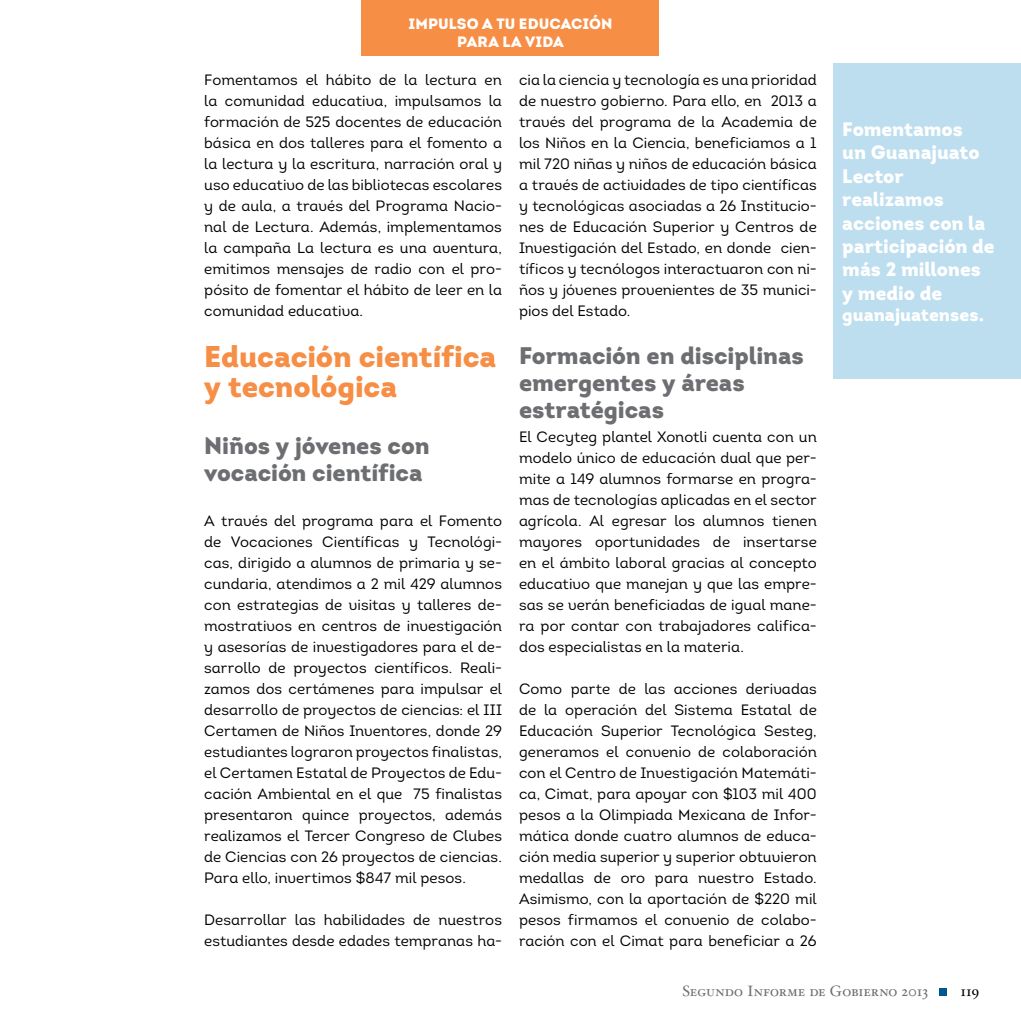
<style>
.page{position:relative;width:1021px;height:1021px;background:#fff}
.page>*{position:absolute;margin:0;border:0;box-sizing:border-box;transform-origin:0 0}
.t1{font:900 30px/30px "Intro";letter-spacing:-.005em;color:#f68e45}
.t2{font:900 24px/27px "Intro";letter-spacing:-.005em;color:#6d6e71}
.t3{font:900 19.5px/23.4px "Intro";letter-spacing:-.005em;color:#fff}
.t4{font:900 18px "Intro";letter-spacing:-.005em;color:#fff}
.t5{font:15px/21px "Intro Book Alt";letter-spacing:.005em;color:#000;text-align:justify}
.t6{font:900 15px/18px "Intro";letter-spacing:.01em;color:#fff;text-align:center}
.t7{font:15px "Hoefler Text Roman Small Caps";letter-spacing:.005em;color:#6d6e71}
.t8{font:15px "Hoefler Text Roman Small Caps";color:#000}
</style>
<div class="page">
<div style="left:939px;top:988px;width:7px;height:8px;background:#00578e"></div>
<div style="left:361px;top:0;width:298px;height:55px;background:#f68e45"></div>
<div style="left:833px;top:64px;width:187px;height:315px;background:#bcdeef"></div>
<p class="t6" style="left:408px;top:14px;width:205px">IMPULSO A TU EDUCACIÓN<br>PARA LA VIDA</p>
<p class="t5" style="left:519px;top:69px;width:299px">cia la ciencia y tecnología es una prioridad de nuestro gobierno. Para ello, en 2013 a través del programa de la Academia de los Niños en la Ciencia, beneficiamos a 1 mil 720 niñas y niños de educación básica a través de actividades de tipo científicas y tecnológicas asociadas a 26 Institucio&shy;nes de Educación Superior y Centros de Investigación del Estado, en donde cien&shy;tíficos y tecnólogos interactuaron con ni&shy;ños y jóvenes provenientes de 35 munici&shy;pios del Estado.</p>
<h2 class="t2" style="left:519px;top:342px;width:286px">Formación en disciplinas emergentes y áreas estratégicas</h2>
<p class="t5" style="left:519px;top:426px;width:299px">El Cecyteg plantel Xonotli cuenta con un modelo único de educación dual que per&shy;mite a 149 alumnos formarse en progra&shy;mas de tecnologías aplicadas en el sector agrícola. Al egresar los alumnos tienen mayores oportunidades de insertarse en el ámbito laboral gracias al concepto educativo que manejan y que las empre&shy;sas se verán beneficiadas de igual mane&shy;ra por contar con trabajadores califica&shy;dos especialistas en la materia.</p>
<p class="t5" style="left:519px;top:678px;width:299px">Como parte de las acciones derivadas de la operación del Sistema Estatal de Educación Superior Tecnológica Sesteg, generamos el convenio de colaboración con el Centro de Investigación Matemáti&shy;ca, Cimat, para apoyar con $103 mil 400 pesos a la Olimpiada Mexicana de Infor&shy;mática donde cuatro alumnos de educa&shy;ción media superior y superior obtuvieron medallas de oro para nuestro Estado.<br>Asimismo, con la aportación de $220 mil pesos firmamos el convenio de colabo&shy;ración con el Cimat para beneficiar a 26</p>
<p class="t5" style="left:204px;top:69px;width:299px">Fomentamos el hábito de la lectura en la comunidad educativa, impulsamos la formación de 525 docentes de educación básica en dos talleres para el fomento a la lectura y la escritura, narración oral y uso educativo de las bibliotecas escolares y de aula, a través del Programa Nacio&shy;nal de Lectura. Además, implementamos la campaña La lectura es una aventura, emitimos mensajes de radio con el pro&shy;pósito de fomentar el hábito de leer en la comunidad educativa.</p>
<h1 class="t1" style="left:204px;top:341px;width:294px">Educación científica y tecnológica</h1>
<h2 class="t2" style="left:204px;top:432px;width:227px">Niños y jóvenes con vocación científica</h2>
<p class="t5" style="left:204px;top:510px;width:299px">A través del programa para el Fomento de Vocaciones Científicas y Tecnológi&shy;cas, dirigido a alumnos de primaria y se&shy;cundaria, atendimos a 2 mil 429 alumnos con estrategias de visitas y talleres de&shy;mostrativos en centros de investigación y asesorías de investigadores para el de&shy;sarrollo de proyectos científicos. Reali&shy;zamos dos certámenes para impulsar el desarrollo de proyectos de ciencias: el III Certamen de Niños Inventores, donde 29 estudiantes lograron proyectos finalistas, el Certamen Estatal de Proyectos de Edu&shy;cación Ambiental en el que 75 finalistas presentaron quince proyectos, además realizamos el Tercer Congreso de Clubes de Ciencias con 26 proyectos de ciencias.<br>Para ello, invertimos $847 mil pesos.</p>
<p class="t5" style="left:204px;top:909px;width:299px">Desarrollar las habilidades de nuestros estudiantes desde edades tempranas ha-</p>
<h3 class="t3" style="left:842px;top:117px;width:154px">Fomentamos<br>un Guanajuato<br>Lector realizamos acciones con la participación de más 2 millones y medio de</h3>
<p class="t4" style="left:842px;top:303px;width:143px">guanajuatenses.</p>
<p class="t7" style="left:682px;top:982px;width:247px">Segundo Informe de Gobierno 2013</p>
<p class="t8" style="left:960px;top:982px;width:20px">119</p>
</div>
